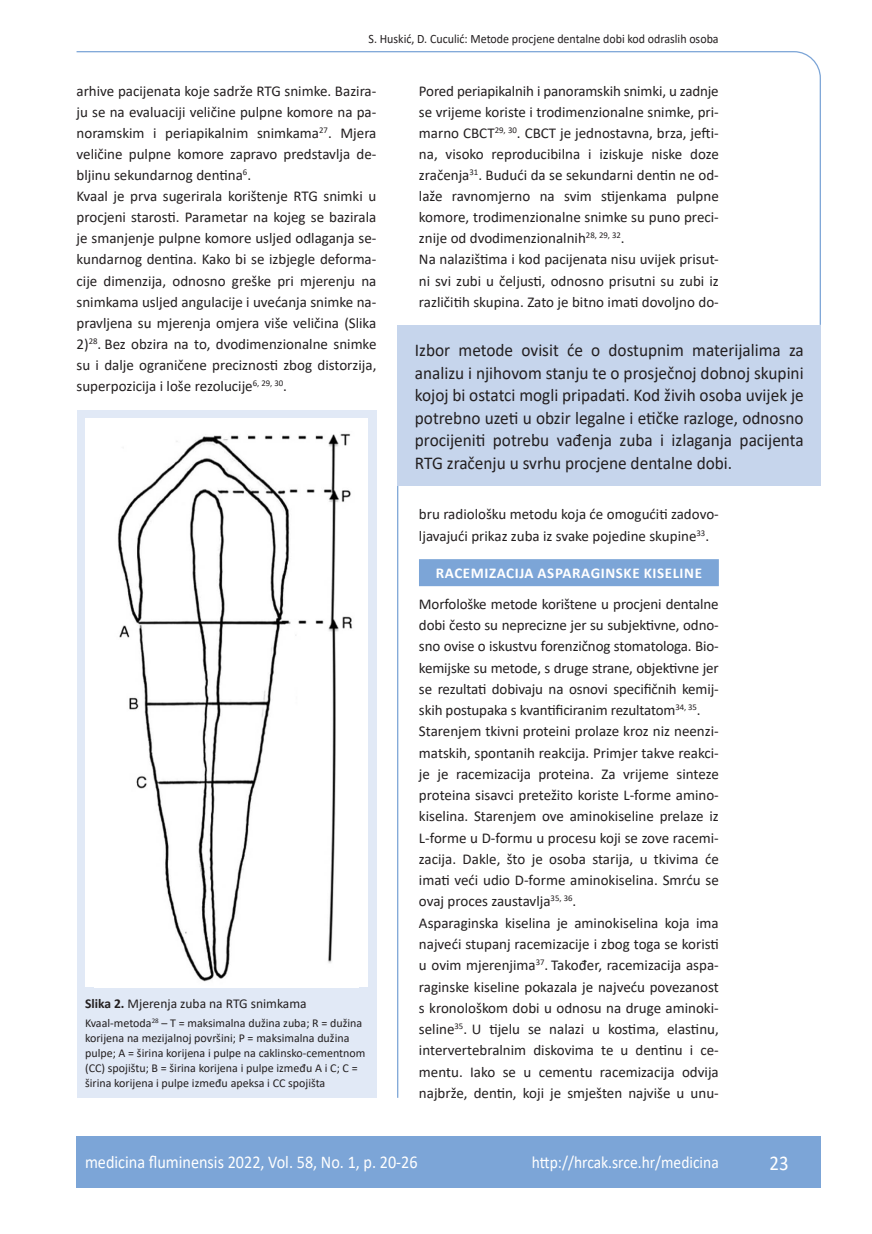
<style>
.page{position:relative;width:872px;height:1234px;background:#fff}
.page>*{position:absolute;margin:0;border:0;box-sizing:border-box;transform-origin:0 0}
.t1{font:21px "Calibri";color:#fff;scale:.9 1}
.anterfile{font:18px/22.5px "Calibri";color:#231f20;text-align:justify;scale:.96 1}
.t2{font:18px "Calibri";color:#fff;scale:.9 1}
.t3{font:17.25px "Calibri";color:#fff;scale:.9 1}
.osnovni_tekst{font:15px/21px "Calibri";color:#231f20;text-align:justify}
.naslov_ruler{font:700 15px "Calibri";letter-spacing:.04em;color:#fff}
.potpis_slika{font:13.5px "Calibri";color:#231f20}
.glava{font:12.75px "Calibri";color:#231f20;scale:.94 1}
.legenda{font:12px/15px "Calibri";color:#231f20}
.s1{font-weight:700}
</style>
<div class="page">
<svg style="left:76px;top:51px;width:745px;height:275px"></svg>
<hr style="left:397px;top:485px;width:1px;height:612px;background:#7ca5d7">
<div style="left:77px;top:1135px;width:744px;height:51px;background:#7ca5d7"></div>
<div style="left:77px;top:410px;width:299px;height:687px;background:#e1e9f6"></div>
<div style="left:85px;top:418px;width:283px;height:568px;background:#fff"></div>
<img style="left:117px;top:433px;width:236px;height:549px">
<div style="left:398px;top:325px;width:423px;height:160px;background:#c6d5ec"></div>
<div style="left:419px;top:559px;width:300px;height:27px;background:#7ca5d7"></div>
<p class="glava" style="left:368px;top:29px;width:374px">S. Huskić, D. Cuculić: Metode procjene dentalne dobi kod odraslih osoba</p>
<p class="osnovni_tekst" style="left:77px;top:80px;width:301px">arhive pacijenata koje sadrže RTG snimke. Bazira&shy;ju se na evaluaciji veličine pulpne komore na pa&shy;noramskim i periapikalnim snimkama<sup>27</sup>. Mjera veličine pulpne komore zapravo predstavlja de&shy;bljinu sekundarnog dentina<sup>6</sup>.</p>
<p class="osnovni_tekst" style="left:77px;top:185px;width:301px">Kvaal je prva sugerirala korištenje RTG snimki u procjeni starosti. Parametar na kojeg se bazirala je smanjenje pulpne komore usljed odlaganja se&shy;kundarnog dentina. Kako bi se izbjegle deforma&shy;cije dimenzija, odnosno greške pri mjerenju na snimkama usljed angulacije i uvećanja snimke na&shy;pravljena su mjerenja omjera više veličina (Slika 2)<sup>28</sup>. Bez obzira na to, dvodimenzionalne snimke su i dalje ograničene preciznosti zbog distorzija, superpozicija i loše rezolucije<sup>6,</sup> <sup>29,</sup> <sup>30</sup>.</p>
<p class="potpis_slika" style="left:85px;top:993px;width:223px"><span class="s1">Slika 2.</span> Mjerenja zuba na RTG snimkama</p>
<p class="legenda" style="left:85px;top:1015px;width:282px">Kvaal-metoda<sup>28</sup> – T = maksimalna dužina zuba; R = dužina korijena na mezijalnoj površini; P = maksimalna dužina pulpe; A = širina korijena i pulpe na caklinsko-cementnom (CC) spojištu; B = širina korijena i pulpe između A i C; C = širina korijena i pulpe između apeksa i CC spojišta</p>
<p class="osnovni_tekst" style="left:419px;top:80px;width:301px">Pored periapikalnih i panoramskih snimki, u zadnje se vrijeme koriste i trodimenzionalne snimke, pri&shy;marno CBCT<sup>29,</sup> <sup>30</sup>. CBCT je jednostavna, brza, jefti&shy;na, visoko reproducibilna i iziskuje niske doze zračenja<sup>31</sup>. Budući da se sekundarni dentin ne od&shy;laže ravnomjerno na svim stijenkama pulpne komore, trodimenzionalne snimke su puno preci&shy;znije od dvodimenzionalnih<sup>28,</sup> <sup>29,</sup> <sup>32</sup>.</p>
<p class="osnovni_tekst" style="left:419px;top:248px;width:301px">Na nalazištima i kod pacijenata nisu uvijek prisut&shy;ni svi zubi u čeljusti, odnosno prisutni su zubi iz različitih skupina. Zato je bitno imati dovoljno do-</p>
<p class="anterfile" style="left:415px;top:338px;width:407px">Izbor metode ovisit će o dostupnim materijalima za analizu i njihovom stanju te o prosječnoj dobnoj skupini kojoj bi ostatci mogli pripadati. Kod živih osoba uvijek je potrebno uzeti u obzir legalne i etičke razloge, odnosno procijeniti potrebu vađenja zuba i izlaganja pacijenta RTG zračenju u svrhu procjene dentalne dobi.</p>
<p class="osnovni_tekst" style="left:419px;top:503px;width:301px">bru radiološku metodu koja će omogućiti zadovo&shy;ljavajući prikaz zuba iz svake pojedine skupine<sup>33</sup>.</p>
<p class="naslov_ruler" style="left:436px;top:562px;width:268px">RACEMIZACIJA ASPARAGINSKE KISELINE</p>
<p class="osnovni_tekst" style="left:419px;top:592px;width:301px">Morfološke metode korištene u procjeni dentalne dobi često su neprecizne jer su subjektivne, odno&shy;sno ovise o iskustvu forenzičnog stomatologa. Bio&shy;kemijske su metode, s druge strane, objektivne jer se rezultati dobivaju na osnovi specifičnih kemij&shy;skih postupaka s kvantificiranim rezultatom<sup>34,</sup> <sup>35</sup>.</p>
<p class="osnovni_tekst" style="left:419px;top:720px;width:301px">Starenjem tkivni proteini prolaze kroz niz neenzi&shy;matskih, spontanih reakcija. Primjer takve reakci&shy;je je racemizacija proteina. Za vrijeme sinteze proteina sisavci pretežito koriste L-forme amino&shy;kiselina. Starenjem ove aminokiseline prelaze iz L-forme u D-formu u procesu koji se zove racemi&shy;zacija. Dakle, što je osoba starija, u tkivima će imati veći udio D-forme aminokiselina. Smrću se ovaj proces zaustavlja<sup>35,</sup> <sup>36</sup>.</p>
<p class="osnovni_tekst" style="left:419px;top:911px;width:301px">Asparaginska kiselina je aminokiselina koja ima najveći stupanj racemizacije i zbog toga se koristi u ovim mjerenjima<sup>37</sup>. Također, racemizacija aspa&shy;raginske kiseline pokazala je najveću povezanost s kronološkom dobi u odnosu na druge aminoki&shy;seline<sup>35</sup>. U tijelu se nalazi u kostima, elastinu, intervertebralnim diskovima te u dentinu i ce&shy;mentu. Iako se u cementu racemizacija odvija najbrže, dentin, koji je smješten najviše u unu-</p>
<p class="t2" style="left:85px;top:1149px;width:371px">medicina fluminensis 2022, Vol. 58, No. 1, p. 20-26</p>
<p class="t3" style="left:532px;top:1150px;width:209px">http://hrcak.srce.hr/medicina</p>
<p class="t1" style="left:769px;top:1147px;width:23px">23</p>
</div>
